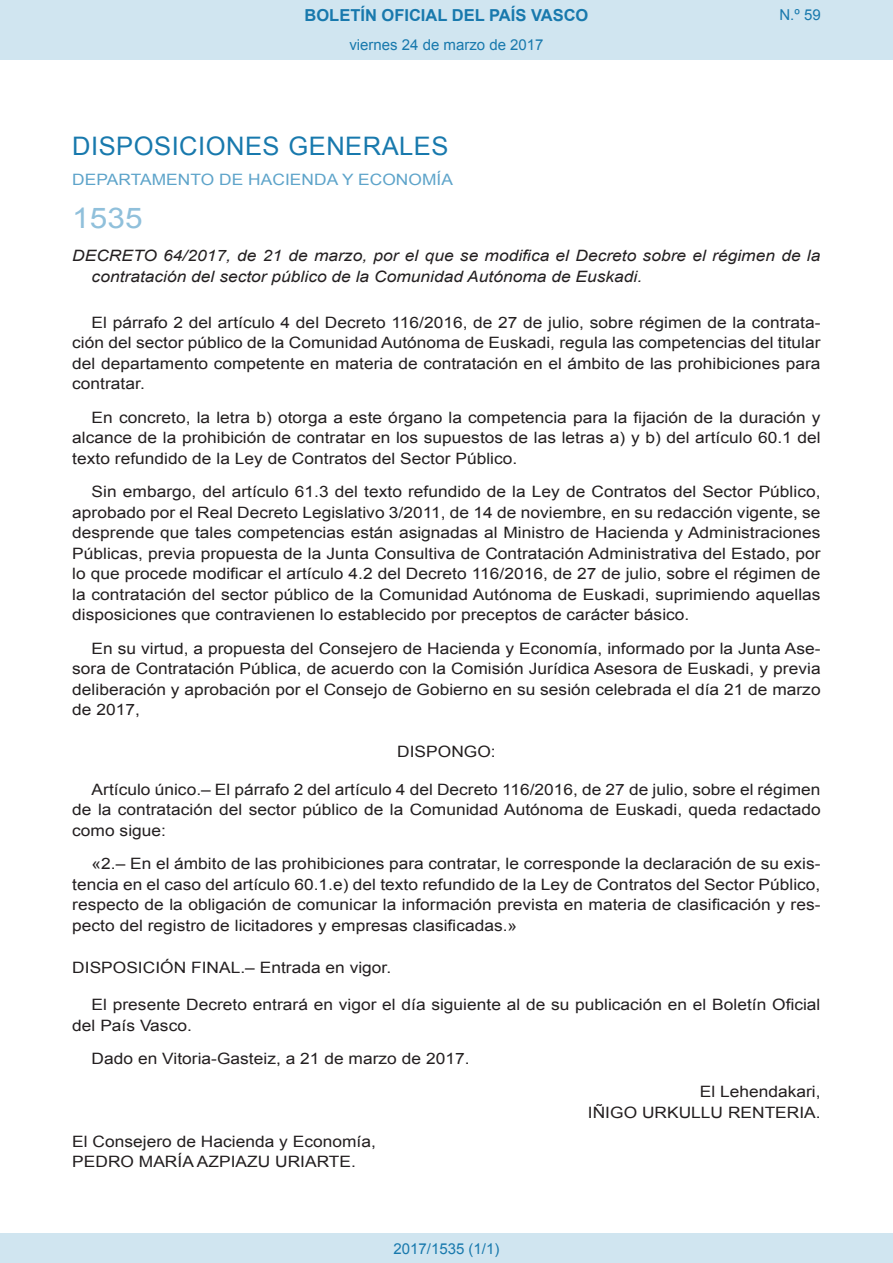
<style>
.page{position:relative;width:893px;height:1263px;background:#fff}
.page>*{position:absolute;margin:0;border:0;box-sizing:border-box;transform-origin:0 0}
.BOPVOrden{font:28.5px "Arial";color:#90c0db;scale:1.11 1}
.BOPVSeccion{font:25.5px "Arial";letter-spacing:.02em;color:#1879ad}
.t1{font:700 16.5px "Arial";color:#1879ad}
.BOPVDetalle{font:15.6px/20.5px "Arial";color:#231f20;text-align:justify;scale:1.11 1}
.BOPVTitulo{font:italic 15.6px/20.5px "Arial";color:#231f20;scale:1.11 1}
.BOPVFirmaLugFec{font:15.6px "Arial";color:#231f20;scale:1.11 1}
.BOPVDisposicionTitul{font:15.6px "Arial";color:#231f20;scale:1.11 1}
.BOPVOrganismo{font:15.6px "Arial";letter-spacing:.005em;color:#5ea4ca;scale:1.11 1}
.BOPVFirmaPuesto{font:15.6px "Arial";color:#231f20;scale:1.11 1}
.BOPVFirmaNombre{font:15.6px "Arial";color:#231f20;scale:1.11 1}
.BOPVNombreLehen2{font:15.6px "Arial";color:#231f20;scale:1.11 1}
.BOPVPuestoLehen2{font:15.6px "Arial";color:#231f20;scale:1.11 1}
.BOPVClave{font:15.6px "Arial";color:#231f20;scale:1.11 1}
.Paginacion_Centro{font:15px "Arial";color:#1879ad}
</style>
<div class="page">
<div style="left:0;top:0;width:893px;height:60px;background:#d0e5f0"></div>
<div style="left:0;top:1233px;width:893px;height:30px;background:#d0e5f0"></div>
<p class="t1" style="left:305px;top:4px;width:285px">BOLETÍN OFICIAL DEL PAÍS VASCO</p>
<p class="Paginacion_Centro" style="left:349px;top:35px;width:196px">viernes 24 de marzo de 2017</p>
<p class="Paginacion_Centro" style="left:779px;top:5px;width:43px">N.º 59</p>
<p class="BOPVSeccion" style="left:72px;top:129px;width:378px">DISPOSICIONES GENERALES</p>
<p class="BOPVOrganismo" style="left:72px;top:169px;width:344px">DEPARTAMENTO DE HACIENDA Y ECONOMÍA</p>
<p class="BOPVOrden" style="left:72px;top:199px;width:65px">1535</p>
<p class="BOPVTitulo" style="left:92px;top:245px;width:658px;text-indent:-19px">DECRETO 64/2017, de 21 de marzo, por el que se modifica el Decreto sobre el régimen de la contratación del sector público de la Comunidad Autónoma de Euskadi.</p>
<p class="BOPVDetalle" style="left:72px;top:312px;width:676px;text-indent:19px">El párrafo 2 del artículo 4 del Decreto 116/2016, de 27 de julio, sobre régimen de la contrata&shy;ción del sector público de la Comunidad Autónoma de Euskadi, regula las competencias del titular del departamento competente en materia de contratación en el ámbito de las prohibiciones para contratar.</p>
<p class="BOPVDetalle" style="left:72px;top:407px;width:676px;text-indent:19px">En concreto, la letra b) otorga a este órgano la competencia para la fijación de la duración y alcance de la prohibición de contratar en los supuestos de las letras a) y b) del artículo 60.1 del texto refundido de la Ley de Contratos del Sector Público.</p>
<p class="BOPVDetalle" style="left:72px;top:481px;width:676px;text-indent:19px">Sin embargo, del artículo 61.3 del texto refundido de la Ley de Contratos del Sector Público, aprobado por el Real Decreto Legislativo 3/2011, de 14 de noviembre, en su redacción vigente, se desprende que tales competencias están asignadas al Ministro de Hacienda y Administraciones Públicas, previa propuesta de la Junta Consultiva de Contratación Administrativa del Estado, por lo que procede modificar el artículo 4.2 del Decreto 116/2016, de 27 de julio, sobre el régimen de la contratación del sector público de la Comunidad Autónoma de Euskadi, suprimiendo aquellas disposiciones que contravienen lo establecido por preceptos de carácter básico.</p>
<p class="BOPVDetalle" style="left:72px;top:638px;width:676px;text-indent:19px">En su virtud, a propuesta del Consejero de Hacienda y Economía, informado por la Junta Ase&shy;sora de Contratación Pública, de acuerdo con la Comisión Jurídica Asesora de Euskadi, y previa deliberación y aprobación por el Consejo de Gobierno en su sesión celebrada el día 21 de marzo de 2017,</p>
<p class="BOPVClave" style="left:397px;top:741px;width:90px">DISPONGO:</p>
<p class="BOPVDetalle" style="left:72px;top:779px;width:676px;text-indent:19px">Artículo único.– El párrafo 2 del artículo 4 del Decreto 116/2016, de 27 de julio, sobre el régimen de la contratación del sector público de la Comunidad Autónoma de Euskadi, queda redactado como sigue:</p>
<p class="BOPVDetalle" style="left:72px;top:853px;width:676px;text-indent:19px">«2.– En el ámbito de las prohibiciones para contratar, le corresponde la declaración de su exis&shy;tencia en el caso del artículo 60.1.e) del texto refundido de la Ley de Contratos del Sector Público, respecto de la obligación de comunicar la información prevista en materia de clasificación y res&shy;pecto del registro de licitadores y empresas clasificadas.»</p>
<p class="BOPVDisposicionTitul" style="left:72px;top:957px;width:289px">DISPOSICIÓN FINAL.– Entrada en vigor.</p>
<p class="BOPVDetalle" style="left:72px;top:994px;width:675px;text-indent:19px">El presente Decreto entrará en vigor el día siguiente al de su publicación en el Boletín Oficial del País Vasco.</p>
<p class="BOPVFirmaLugFec" style="left:92px;top:1048px;width:342px">Dado en Vitoria-Gasteiz, a 21 de marzo de 2017.</p>
<p class="BOPVPuestoLehen2" style="left:700px;top:1081px;width:110px">El Lehendakari,</p>
<p class="BOPVNombreLehen2" style="left:588px;top:1102px;width:211px">IÑIGO URKULLU RENTERIA.</p>
<p class="BOPVFirmaPuesto" style="left:72px;top:1131px;width:275px">El Consejero de Hacienda y Economía,</p>
<p class="BOPVFirmaNombre" style="left:72px;top:1152px;width:257px">PEDRO MARÍA AZPIAZU URIARTE.</p>
<p class="Paginacion_Centro" style="left:393px;top:1238px;width:107px">2017/1535 (1/1)</p>
</div>
